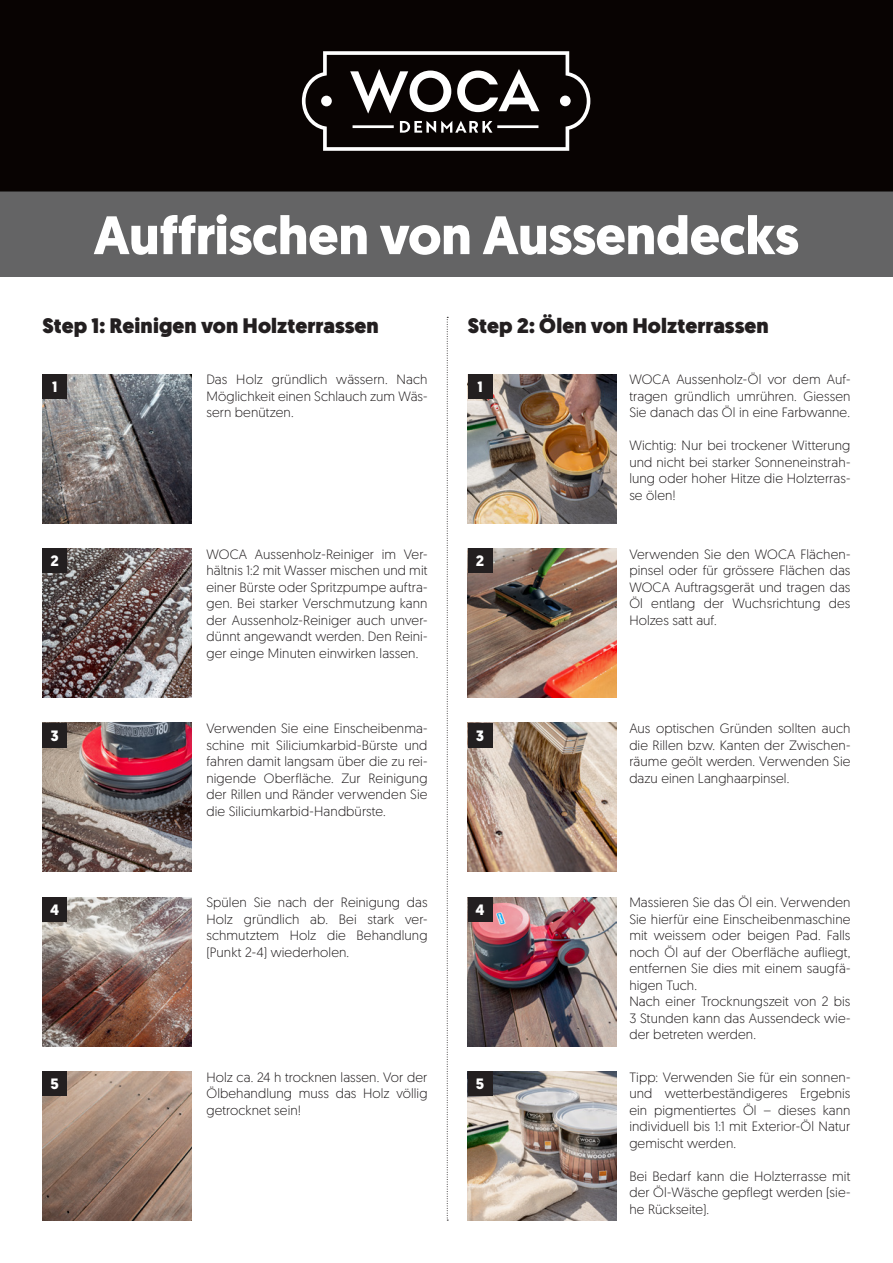
<style>
.page{position:relative;width:893px;height:1263px;background:#fff}
.page>*{position:absolute;margin:0;border:0;box-sizing:border-box;transform-origin:0 0}
.t1{font:700 54px "Geomanist";letter-spacing:-.005em;color:#fff}
.t2{font:900 21px "Geomanist";letter-spacing:.005em;color:#231f20}
.t3{font:700 15px "Geomanist";color:#fff}
.t4{font:300 13.5px/16.5px "Geomanist";letter-spacing:.005em;color:#231f20;text-align:justify}
</style>
<div class="page">
<div style="left:0;top:0;width:893px;height:191px;background:#080302"></div>
<svg style="left:302px;top:51px;width:288px;height:100px"></svg>
<div style="left:0;top:191px;width:893px;height:85px;background:#646465"></div>
<img style="left:43px;top:374px;width:148px;height:149px">
<img style="left:43px;top:549px;width:148px;height:148px">
<img style="left:43px;top:723px;width:148px;height:149px">
<img style="left:43px;top:897px;width:148px;height:149px">
<img style="left:43px;top:1071px;width:148px;height:149px">
<img style="left:468px;top:374px;width:149px;height:149px">
<img style="left:468px;top:549px;width:149px;height:148px">
<img style="left:468px;top:897px;width:149px;height:149px">
<img style="left:468px;top:1071px;width:149px;height:149px">
<img style="left:468px;top:723px;width:149px;height:149px">
<div style="left:43px;top:374px;width:24px;height:25px;background:#231f20"></div>
<div style="left:43px;top:549px;width:24px;height:24px;background:#231f20"></div>
<div style="left:43px;top:723px;width:24px;height:24px;background:#231f20"></div>
<div style="left:43px;top:897px;width:24px;height:25px;background:#231f20"></div>
<div style="left:43px;top:1071px;width:24px;height:25px;background:#231f20"></div>
<div style="left:468px;top:374px;width:24px;height:25px;background:#231f20"></div>
<div style="left:468px;top:549px;width:24px;height:24px;background:#231f20"></div>
<div style="left:468px;top:723px;width:24px;height:24px;background:#231f20"></div>
<div style="left:468px;top:897px;width:24px;height:25px;background:#231f20"></div>
<div style="left:468px;top:1071px;width:24px;height:25px;background:#231f20"></div>
<svg style="left:447px;top:317px;width:1px;height:904px"></svg>
<h1 class="t1" style="left:93px;top:199px;width:707px">Auffrischen von Aussendecks</h1>
<h2 class="t2" style="left:43px;top:311px;width:338px">Step 1: Reinigen von Holzterrassen</h2>
<h2 class="t2" style="left:468px;top:311px;width:302px">Step 2: Ölen von Holzterrassen</h2>
<p class="t3" style="left:52px;top:377px;width:7px">1</p>
<p class="t4" style="left:206px;top:371px;width:223px">Das Holz gründlich wässern. Nach Möglichkeit einen Schlauch zum Wäs&shy;sern benützen.</p>
<p class="t3" style="left:477px;top:377px;width:7px">1</p>
<p class="t4" style="left:629px;top:371px;width:223px">WOCA Aussenholz-Öl vor dem Auf&shy;tragen gründlich umrühren. Giessen Sie danach das Öl in eine Farbwanne.</p>
<p class="t4" style="left:629px;top:437px;width:223px">Wichtig: Nur bei trockener Witterung und nicht bei starker Sonneneinstrah&shy;lung oder hoher Hitze die Holzterras&shy;se ölen!</p>
<p class="t3" style="left:51px;top:551px;width:10px">2</p>
<p class="t4" style="left:206px;top:545px;width:223px">WOCA Aussenholz-Reiniger im Ver&shy;hältnis 1:2 mit Wasser mischen und mit einer Bürste oder Spritzpumpe auftra&shy;gen. Bei starker Verschmutzung kann der Aussenholz-Reiniger auch unver&shy;dünnt angewandt werden. Den Reini&shy;ger einge Minuten einwirken lassen.</p>
<p class="t3" style="left:476px;top:551px;width:10px">2</p>
<p class="t4" style="left:629px;top:545px;width:223px">Verwenden Sie den WOCA Flächen&shy;pinsel oder für grössere Flächen das WOCA Auftragsgerät und tragen das Öl entlang der Wuchsrichtung des Holzes satt auf.</p>
<p class="t3" style="left:51px;top:725px;width:10px">3</p>
<p class="t4" style="left:206px;top:719px;width:223px">Verwenden Sie eine Einscheibenma&shy;schine mit Siliciumkarbid-Bürste und fahren damit langsam über die zu rei&shy;nigende Oberfläche. Zur Reinigung der Rillen und Ränder verwenden Sie die Siliciumkarbid-Handbürste.</p>
<p class="t3" style="left:476px;top:725px;width:10px">3</p>
<p class="t4" style="left:629px;top:719px;width:223px">Aus optischen Gründen sollten auch die Rillen bzw. Kanten der Zwischen&shy;räume geölt werden. Verwenden Sie dazu einen Langhaarpinsel.</p>
<p class="t3" style="left:50px;top:900px;width:11px">4</p>
<p class="t3" style="left:51px;top:1074px;width:10px">5</p>
<p class="t4" style="left:206px;top:894px;width:223px">Spülen Sie nach der Reinigung das Holz gründlich ab. Bei stark ver&shy;schmutztem Holz die Behandlung (Punkt 2-4) wiederholen.</p>
<p class="t4" style="left:206px;top:1068px;width:223px">Holz ca. 24 h trocknen lassen. Vor der Ölbehandlung muss das Holz völlig getrocknet sein!</p>
<p class="t3" style="left:476px;top:900px;width:11px">4</p>
<p class="t3" style="left:476px;top:1074px;width:10px">5</p>
<p class="t4" style="left:629px;top:894px;width:223px;text-align:left">Massieren Sie das Öl ein. Verwenden<br>Sie hierfür eine Einscheibenmaschine mit weissem oder beigen Pad. Falls noch Öl auf der Oberfläche aufliegt, entfernen Sie dies mit einem saugfä&shy;higen Tuch.<br>Nach einer Trocknungszeit von 2 bis<br>3 Stunden kann das Aussendeck wie&shy;der betreten werden.</p>
<p class="t4" style="left:629px;top:1068px;width:223px">Tipp: Verwenden Sie für ein sonnen&shy;und wetterbeständigeres Ergebnis ein pigmentiertes Öl – dieses kann individuell bis 1:1 mit Exterior-Öl Natur gemischt werden.</p>
<p class="t4" style="left:629px;top:1167px;width:223px">Bei Bedarf kann die Holzterrasse mit der Öl-Wäsche gepflegt werden (sie&shy;he Rückseite).</p>
</div>
